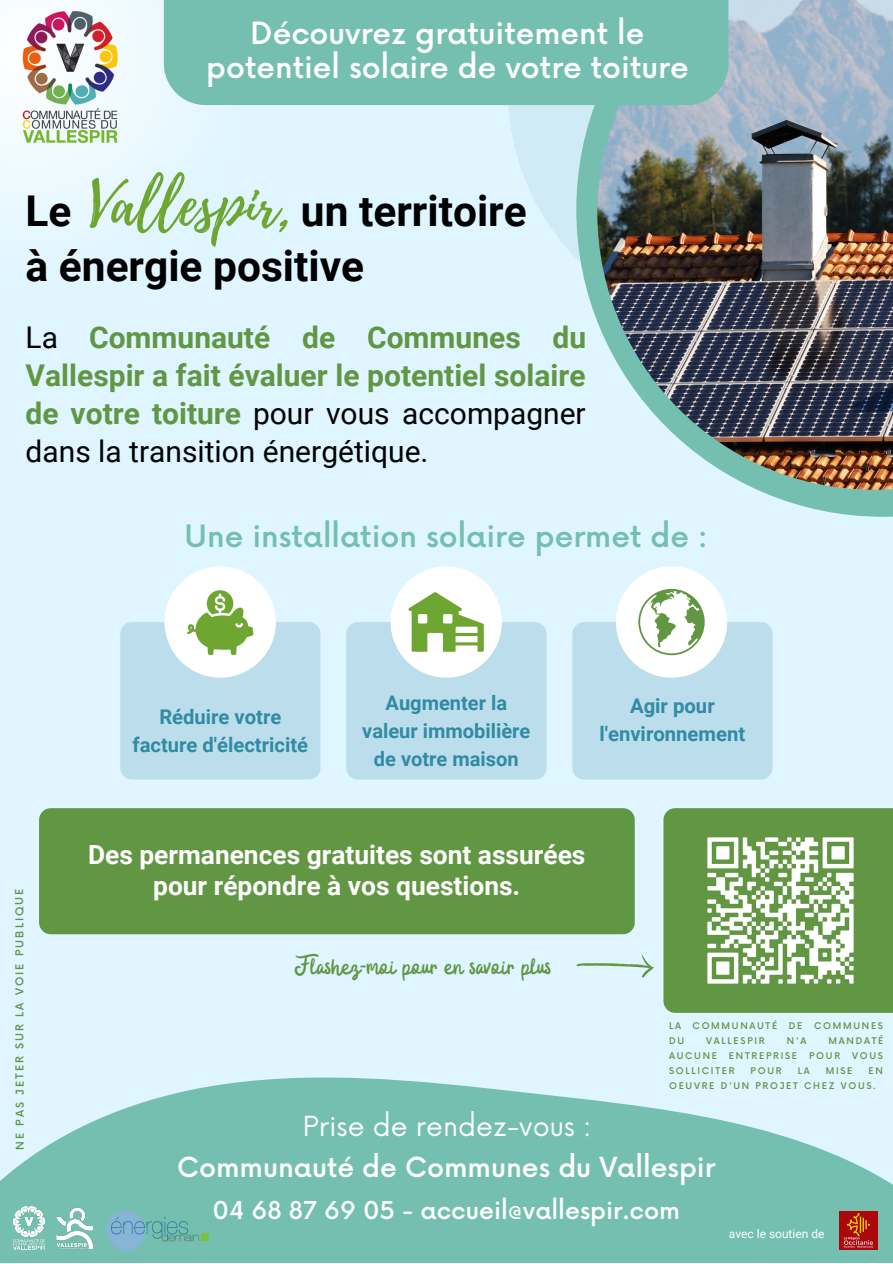
<style>
.page{position:relative;width:893px;height:1264px;background:#fff}
.page>*{position:absolute;margin:0;border:0;box-sizing:border-box;transform-origin:0 0}
.t1{font:700 42.45px/55.1px "Roboto";color:#000}
.t2{font:33px "Badger Script";color:#619643}
.t3{font:700 30px/38.2px "Roboto";color:#619643;text-align:justify}
.t4{font:500 30px/33.8px "Now";color:#fff;text-align:center}
.t5{font:500 30px "Now";color:#74bfaf}
.t6{font:500 27px "Now";color:#fff}
.t7{font:27px "Now";color:#fff}
.t8{font:700 26.4px/30.3px "Roboto";color:#fff;text-align:center}
.t9{font:500 24px "Now";color:#fff}
.t10{font:700 20.25px/28px "Roboto";color:#318ba2;text-align:center}
.t11{font:700 20.1px/28px "Roboto";color:#318ba2;text-align:center}
.t12{font:12px "Roboto";color:#fff}
.t13{font:500 10.65px "Now";letter-spacing:.19em;color:#619643}
.t14{font:500 9px/15px "Now";letter-spacing:.19em;color:#619643}
.s1{font-family:"Playlist Script";font-weight:400;font-size:59.4px;color:#6da630}
.s2{font-weight:400;color:#000}
</style>
<div class="page">
<div style="left:0;top:0;width:892px;height:1262px;background:#dff5ff"></div>
<div style="left:0;top:0;width:173px;height:209px;background:#ebf8ff"></div>
<svg style="left:508px;top:105px;width:68px;height:153px;fill:#d0eaf6"></svg>
<svg style="left:576px;top:105px;width:316px;height:412px"></svg>
<img style="left:597px;top:0;width:295px;height:490px">
<div style="left:39px;top:808px;width:595px;height:126px;background:#619643;border-radius:12px"></div>
<div style="left:663px;top:808px;width:229px;height:204px;background:#619643"></div>
<img style="left:0;top:0;width:150px;height:156px">
<div style="left:164px;top:0;width:564px;height:105px;background:#74bfaf"></div>
<div style="left:120px;top:622px;width:200px;height:157px;background:#bcddec;border-radius:12px"></div>
<div style="left:346px;top:622px;width:200px;height:157px;background:#bcddec;border-radius:12px"></div>
<div style="left:572px;top:622px;width:200px;height:157px;background:#bcddec;border-radius:12px"></div>
<div style="left:164px;top:566px;width:112px;height:111px;background:#fff;border-radius:50%"></div>
<div style="left:390px;top:566px;width:112px;height:111px;background:#fff;border-radius:50%"></div>
<div style="left:616px;top:566px;width:111px;height:111px;background:#fff;border-radius:50%"></div>
<svg style="left:187px;top:590px;width:66px;height:65px"></svg>
<svg style="left:408px;top:592px;width:76px;height:59px"></svg>
<svg style="left:638px;top:589px;width:66px;height:66px"></svg>
<img style="left:693px;top:823px;width:174px;height:174px">
<svg style="left:576px;top:954px;width:78px;height:23px"></svg>
<svg style="left:0;top:1077px;width:892px;height:185px;fill:#74bfaf"></svg>
<img style="left:13px;top:1205px;width:32px;height:44px">
<img style="left:56px;top:1206px;width:39px;height:43px">
<img style="left:106px;top:1209px;width:103px;height:40px">
<img style="left:839px;top:1211px;width:38px;height:38px">
<p class="t4" style="left:206px;top:18px;width:484px">Découvrez gratuitement le potentiel solaire de votre toiture</p>
<h1 class="t1" style="left:26px;top:184px;width:502px">Le <span class="s1">Vallespir,</span> un territoire à énergie positive</h1>
<p class="t3" style="left:26px;top:318px;width:562px"><span class="s2">La</span> Communauté de Communes du Vallespir a fait évaluer le potentiel solaire de votre toiture <span class="s2">pour vous accompagner dans la transition énergétique.</span></p>
<p class="t5" style="left:185px;top:520px;width:525px">Une installation solaire permet de :</p>
<p class="t13" style="left:14px;top:1150px;width:263px;rotate:-90deg">NE PAS JETER SUR LA VOIE PUBLIQUE</p>
<p class="t10" style="left:132px;top:703px;width:177px">Réduire votre facture d'électricité</p>
<p class="t11" style="left:362px;top:689px;width:169px">Augmenter la valeur immobilière de votre maison</p>
<p class="t10" style="left:599px;top:691px;width:147px">Agir pour l'environnement</p>
<p class="t8" style="left:88px;top:840px;width:499px">Des permanences gratuites sont assurées pour répondre à vos questions.</p>
<p class="t2" style="left:295px;top:949px;width:258px">Flashez-moi pour en savoir plus</p>
<p class="t7" style="left:303px;top:1111px;width:290px">Prise de rendez-vous :</p>
<p class="t14" style="left:669px;top:1018px;width:13px">LA</p>
<p class="t14" style="left:692px;top:1018px;width:86px">COMMUNAUTÉ</p>
<p class="t14" style="left:788px;top:1018px;width:15px">DE</p>
<p class="t14" style="left:814px;top:1018px;width:70px">COMMUNES</p>
<p class="t14" style="left:669px;top:1033px;width:17px">DU</p>
<p class="t14" style="left:706px;top:1033px;width:60px">VALLESPIR</p>
<p class="t14" style="left:786px;top:1033px;width:21px">N'A</p>
<p class="t14" style="left:828px;top:1033px;width:56px">MANDATÉ</p>
<p class="t14" style="left:669px;top:1048px;width:50px">AUCUNE</p>
<p class="t14" style="left:729px;top:1048px;width:70px">ENTREPRISE</p>
<p class="t14" style="left:809px;top:1048px;width:33px">POUR</p>
<p class="t14" style="left:852px;top:1048px;width:32px">VOUS</p>
<p class="t14" style="left:669px;top:1063px;width:67px">SOLLICITER</p>
<p class="t14" style="left:750px;top:1063px;width:33px">POUR</p>
<p class="t14" style="left:797px;top:1063px;width:13px">LA</p>
<p class="t14" style="left:825px;top:1063px;width:28px">MISE</p>
<p class="t14" style="left:669px;top:1063px;width:215px;text-indent:199px">EN<br>OEUVRE D'UN PROJET CHEZ VOUS.</p>
<p class="t6" style="left:177px;top:1152px;width:540px">Communauté de Communes du Vallespir</p>
<p class="t9" style="left:213px;top:1197px;width:469px">04 68 87 69 05 - accueil@vallespir.com</p>
<p class="t12" style="left:728px;top:1227px;width:97px">avec le soutien de</p>
</div>
